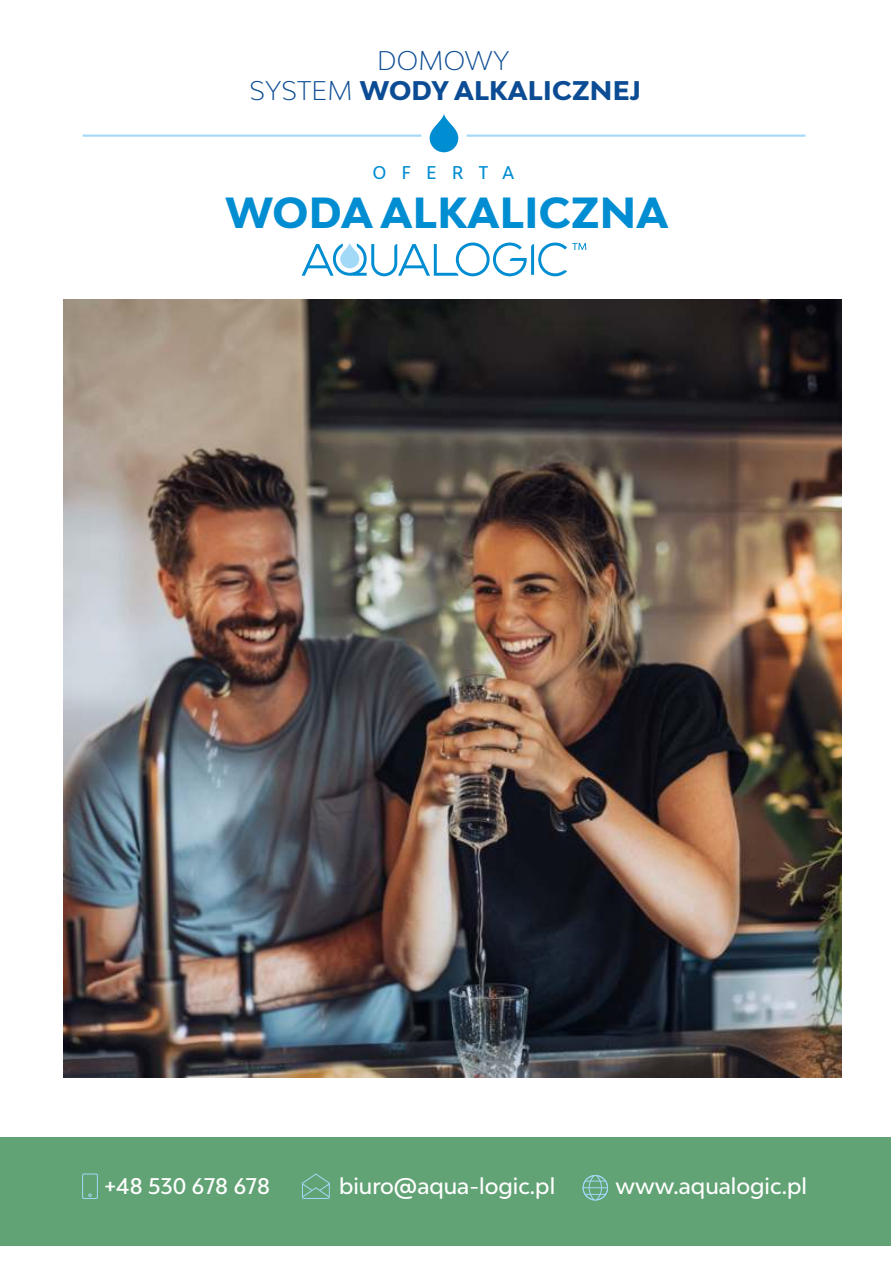
<style>
.page{position:relative;width:893px;height:1263px;background:#fff}
.page>*{position:absolute;margin:0;border:0;box-sizing:border-box;transform-origin:0 0}
.t1{font:800 41.1px "Bw Modelica";letter-spacing:.01em;color:#008dd2}
.t2{font:800 25.5px/30.6px "Bw Modelica";letter-spacing:.01em;color:#0c4c94;text-align:center}
.t3{font:500 21.45px "Bw Modelica";color:#fefefe}
.t4{font:500 condensed 17.4px "Bw Modelica";letter-spacing:.895em;color:#008dd2}
.s1{font-weight:300}
</style>
<div class="page">
<svg style="left:430px;top:114px;width:28px;height:38px"></svg>
<hr style="left:83px;top:135px;width:338px;height:2px;background:#a2d9f7">
<hr style="left:467px;top:135px;width:339px;height:2px;background:#a2d9f7">
<div style="left:0;top:1137px;width:890px;height:109px;background:#61a375"></div>
<div style="left:82px;top:1173px;width:16px;height:26px;border:1px solid #a2d9f7"></div>
<svg style="left:88px;top:1193px;width:4px;height:4px"></svg>
<div style="left:302px;top:1182px;width:28px;height:17px;border:1px solid #a2d9f7"></div>
<svg style="left:302px;top:1182px;width:28px;height:16px"></svg>
<svg style="left:582px;top:1175px;width:26px;height:26px"></svg>
<svg style="left:302px;top:243px;width:284px;height:33px"></svg>
<svg style="left:340px;top:243px;width:19px;height:25px"></svg>
<img style="left:63px;top:300px;width:778px;height:778px">
<p class="t2" style="left:249px;top:47px;width:393px"><span class="s1">DOMOWY<br>SYSTEM</span> WODY ALKALICZNEJ</p>
<p class="t4" style="left:373px;top:166px;width:143px">OFERTA</p>
<h1 class="t1" style="left:225px;top:196px;width:445px">WODA ALKALICZNA</h1>
<p class="t3" style="left:105px;top:1177px;width:167px">+48 530 678 678</p>
<p class="t3" style="left:339px;top:1177px;width:218px">biuro@aqua-logic.pl</p>
<p class="t3" style="left:616px;top:1177px;width:193px">www.aqualogic.pl</p>
</div>
